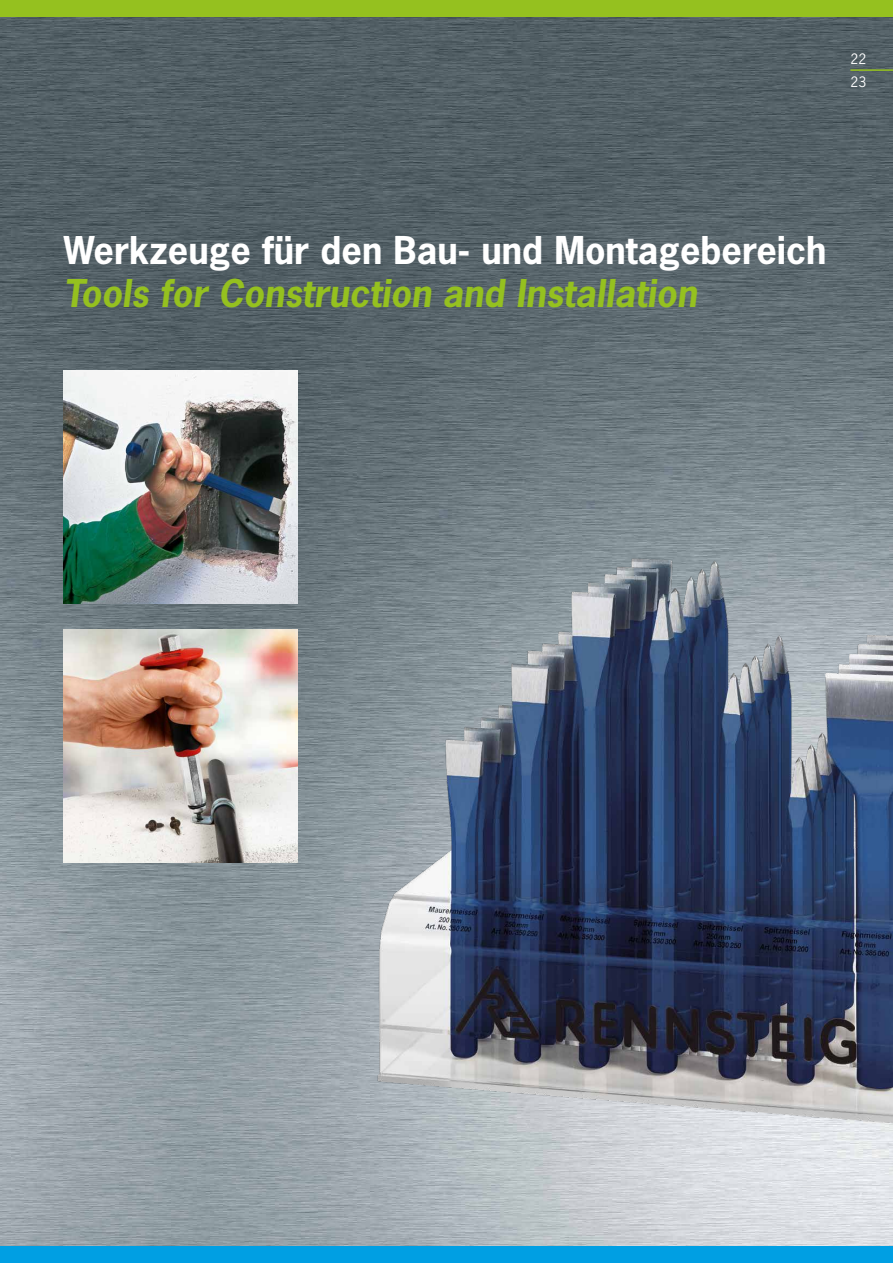
<style>
.page{position:relative;width:893px;height:1263px;background:#fff}
.page>*{position:absolute;margin:0;border:0;box-sizing:border-box;transform-origin:0 0}
.t1{font:700 36px "News Gothic Std";color:#fff}
.t2{font:italic 700 36px "News Gothic Std";color:#95c11f}
.t3{font:13.5px/23.2px "News Gothic Std";color:#fff}
</style>
<div class="page">
<img style="left:0;top:17px;width:893px;height:1229px">
<div style="left:0;top:0;width:893px;height:17px;background:#95c11f"></div>
<hr style="left:850px;top:69px;width:43px;height:2px;background:#95c11f">
<div style="left:0;top:1246px;width:893px;height:17px;background:#009fe3"></div>
<img style="left:64px;top:370px;width:233px;height:234px">
<img style="left:64px;top:629px;width:146px;height:234px">
<img style="left:210px;top:543px;width:683px;height:616px">
<p class="t3" style="left:850px;top:47px;width:17px">22<br>23</p>
<p class="t1" style="left:64px;top:227px;width:764px">Werkzeuge für den Bau- und Montagebereich</p>
<p class="t2" style="left:64px;top:270px;width:635px">Tools for Construction and Installation</p>
</div>
